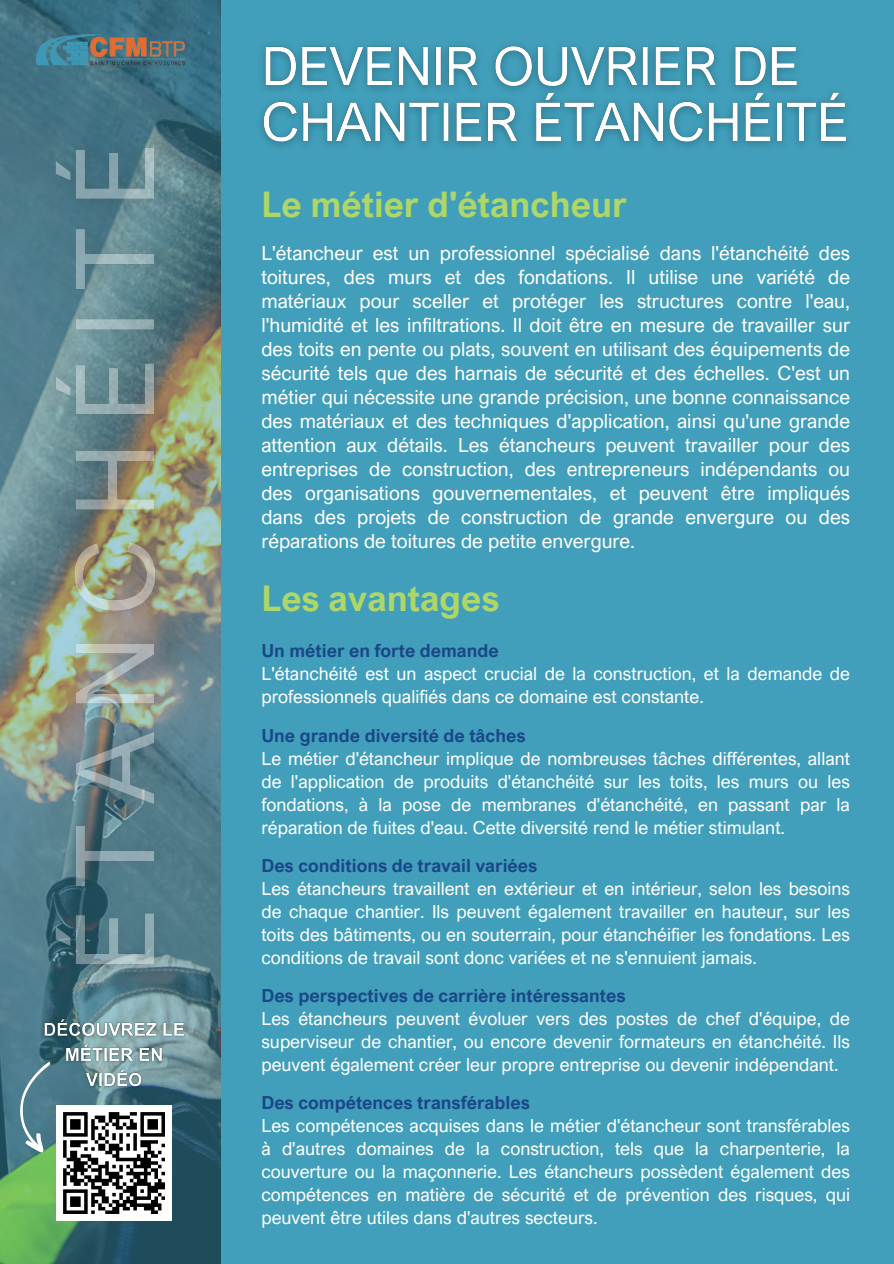
<style>
.page{position:relative;width:894px;height:1264px;background:#fff}
.page>*{position:absolute;margin:0;border:0;box-sizing:border-box;transform-origin:0 0}
.t1{font:700 35.25px "Arial Nova";color:#aed768}
.t2{font:19.5px/24px "Arial Nova";color:#fff;text-align:justify}
.t3{font:18px/23px "Arial Nova";color:#fff;text-align:justify}
.t4{font:700 18px "Arial Nova";color:#1a4789}
</style>
<div class="page">
<div style="left:0;top:0;width:893px;height:1263px;background:#419fbb"></div>
<img style="left:0;top:0;width:221px;height:1263px">
<img style="left:35px;top:34px;width:150px;height:32px">
<div style="left:56px;top:1105px;width:116px;height:115px;background:#fff"></div>
<svg style="left:12px;top:1057px;width:156px;height:158px"></svg>
<img style="left:261px;top:45px;width:586px;height:102px">
<img style="left:35px;top:122px;width:150px;height:867px">
<img style="left:39px;top:1014px;width:150px;height:78px">
<p class="t1" style="left:261px;top:182px;width:367px">Le métier d'étancheur</p>
<p class="t2" style="left:261px;top:240px;width:590px">L'étancheur est un professionnel spécialisé dans l'étanchéité des toitures, des murs et des fondations. Il utilise une variété de matériaux pour sceller et protéger les structures contre l'eau, l'humidité et les infiltrations. Il doit être en mesure de travailler sur des toits en pente ou plats, souvent en utilisant des équipements de sécurité tels que des harnais de sécurité et des échelles. C'est un métier qui nécessite une grande précision, une bonne connaissance des matériaux et des techniques d'application, ainsi qu'une grande attention aux détails. Les étancheurs peuvent travailler pour des entreprises de construction, des entrepreneurs indépendants ou des organisations gouvernementales, et peuvent être impliqués dans des projets de construction de grande envergure ou des réparations de toitures de petite envergure.</p>
<p class="t1" style="left:261px;top:577px;width:239px">Les avantages</p>
<p class="t4" style="left:261px;top:639px;width:239px">Un métier en forte demande</p>
<p class="t3" style="left:261px;top:662px;width:590px">L'étanchéité est un aspect crucial de la construction, et la demande de professionnels qualifiés dans ce domaine est constante.</p>
<p class="t4" style="left:261px;top:723px;width:265px">Une grande diversité de tâches</p>
<h3 class="t3" style="left:261px;top:746px;width:590px">Le métier d'étancheur implique de nombreuses tâches différentes, allant de l'application de produits d'étanchéité sur les toits, les murs ou les fondations, à la pose de membranes d'étanchéité, en passant par la réparation de fuites d'eau. Cette diversité rend le métier stimulant.</h3>
<p class="t4" style="left:261px;top:853px;width:277px">Des conditions de travail variées</p>
<p class="t3" style="left:261px;top:876px;width:590px">Les étancheurs travaillent en extérieur et en intérieur, selon les besoins de chaque chantier. Ils peuvent également travailler en hauteur, sur les toits des bâtiments, ou en souterrain, pour étanchéifier les fondations. Les conditions de travail sont donc variées et ne s'ennuient jamais.</p>
<p class="t4" style="left:261px;top:983px;width:365px">Des perspectives de carrière intéressantes</p>
<p class="t3" style="left:261px;top:1006px;width:590px">Les étancheurs peuvent évoluer vers des postes de chef d'équipe, de superviseur de chantier, ou encore devenir formateurs en étanchéité. Ils peuvent également créer leur propre entreprise ou devenir indépendant.</p>
<p class="t4" style="left:261px;top:1090px;width:270px">Des compétences transférables</p>
<p class="t3" style="left:261px;top:1113px;width:590px">Les compétences acquises dans le métier d'étancheur sont transférables à d'autres domaines de la construction, tels que la charpenterie, la couverture ou la maçonnerie. Les étancheurs possèdent également des compétences en matière de sécurité et de prévention des risques, qui peuvent être utiles dans d'autres secteurs.</p>
</div>
